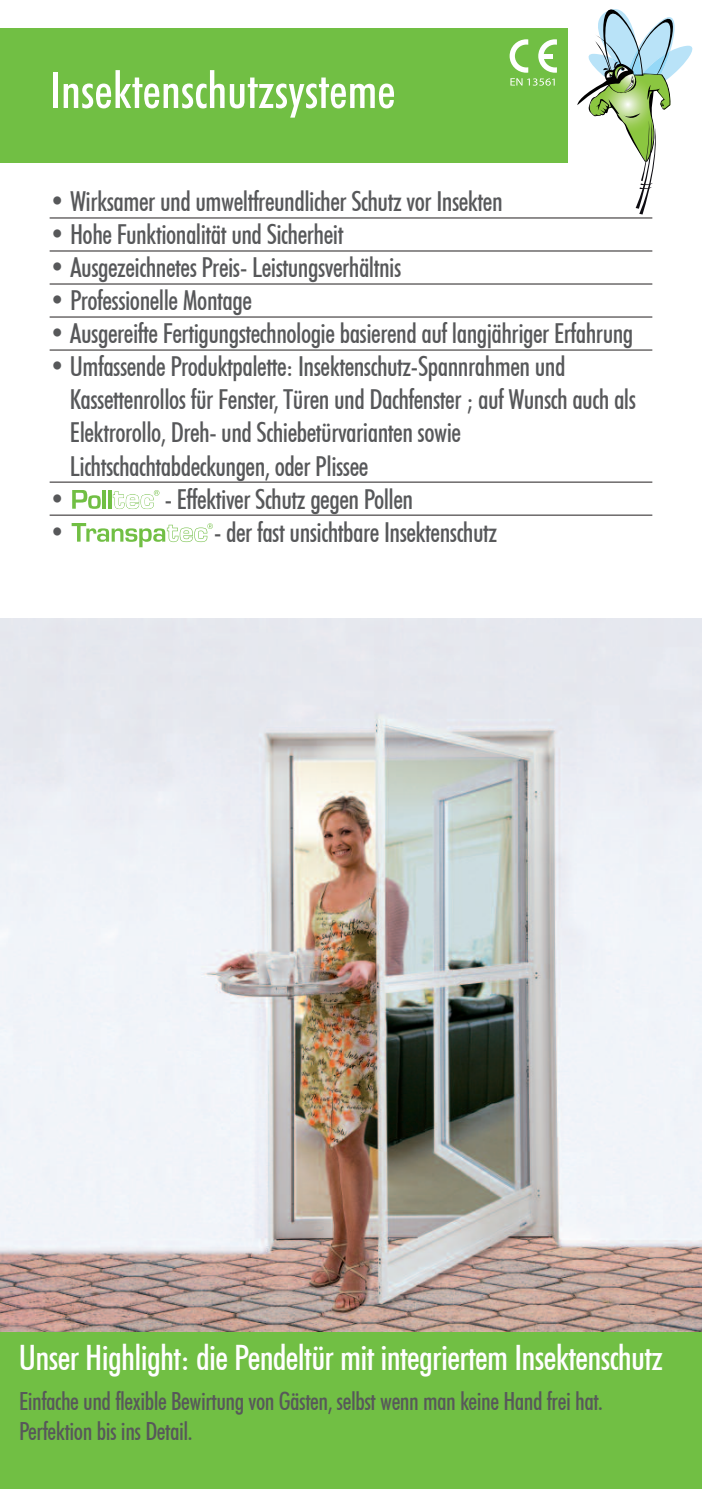
<style>
.page{position:relative;width:702px;height:1489px;background:#fff}
.page>*{position:absolute;margin:0;border:0;box-sizing:border-box;transform-origin:0 0}
.t1{font:500 condensed 50px "Futura BT";color:#fff}
.t2{font:500 condensed 35px "Futura BT";letter-spacing:-.02em;color:#fff}
.t3{font:500 condensed 27.5px "Futura BT";letter-spacing:-.02em;color:#57585a}
.t4{font:500 condensed 25px/30px "Futura BT";letter-spacing:-.02em;color:#57585a}
</style>
<div class="page">
<div style="left:0;top:28px;width:567px;height:135px;background:#71bf44"></div>
<div style="left:0;top:774px;width:702px;height:714px;background:#71bf44"></div>
<hr style="left:50px;top:217px;width:602px;height:1px;background:#231f20">
<hr style="left:50px;top:250px;width:602px;height:1px;background:#231f20">
<hr style="left:50px;top:283px;width:602px;height:1px;background:#231f20">
<hr style="left:50px;top:316px;width:602px;height:1px;background:#231f20">
<hr style="left:50px;top:349px;width:602px;height:1px;background:#231f20">
<hr style="left:50px;top:481px;width:602px;height:1px;background:#231f20">
<hr style="left:50px;top:514px;width:602px;height:1px;background:#231f20">
<img style="left:0;top:618px;width:702px;height:712px">
<svg style="left:509px;top:39px;width:48px;height:47px"></svg>
<svg style="left:577px;top:9px;width:115px;height:205px"></svg>
<svg style="left:72px;top:490px;width:29px;height:19px"></svg>
<hr style="left:102px;top:490px;width:4px;height:18px;background:#71bf44">
<hr style="left:108px;top:490px;width:3px;height:18px;background:#71bf44">
<svg style="left:113px;top:490px;width:46px;height:19px"></svg>
<svg style="left:72px;top:523px;width:141px;height:24px"></svg>
<h1 class="t1" style="left:50px;top:60px;width:347px">Insektenschutzsysteme</h1>
<p class="t3" style="left:50px;top:185px;width:454px">• Wirksamer und umweltfreundlicher Schutz vor Insekten</p>
<p class="t3" style="left:50px;top:218px;width:295px">• hohe Funktionalität und Sicherheit</p>
<p class="t3" style="left:50px;top:251px;width:353px">• Ausgezeichnetes Preis- Leistungsverhältnis</p>
<p class="t3" style="left:50px;top:284px;width:204px">• Professionelle Montage</p>
<p class="t3" style="left:50px;top:317px;width:585px">• Ausgereifte Fertigungstechnologie basierend auf langjähriger erfahrung</p>
<p class="t3" style="left:50px;top:350px;width:517px">• umfassende Produktpalette: Insektenschutz-Spannrahmen und</p>
<p class="t3" style="left:70px;top:383px;width:567px">Kassettenrollos für Fenster, türen und Dachfenster ; auf Wunsch auch als</p>
<p class="t3" style="left:70px;top:416px;width:393px">elektrorollo, Dreh- und Schiebetürvarianten sowie</p>
<p class="t3" style="left:70px;top:449px;width:300px">Lichtschachtabdeckungen, oder Plissee</p>
<p class="t3" style="left:50px;top:482px;width:17px">•</p>
<p class="t3" style="left:165px;top:482px;width:250px">- effektiver Schutz gegen Pollen</p>
<p class="t3" style="left:50px;top:515px;width:17px">•</p>
<p class="t3" style="left:214px;top:515px;width:285px">- der fast unsichtbare Insektenschutz</p>
<p class="t2" style="left:19px;top:1335px;width:645px">unser highlight: die Pendeltür mit integriertem Insektenschutz</p>
<p class="t4" style="left:19px;top:1385px;width:585px">einfache und flexible Bewirtung von Gästen, selbst wenn man keine hand frei hat.<br>Perfektion bis ins Detail.</p>
</div>
